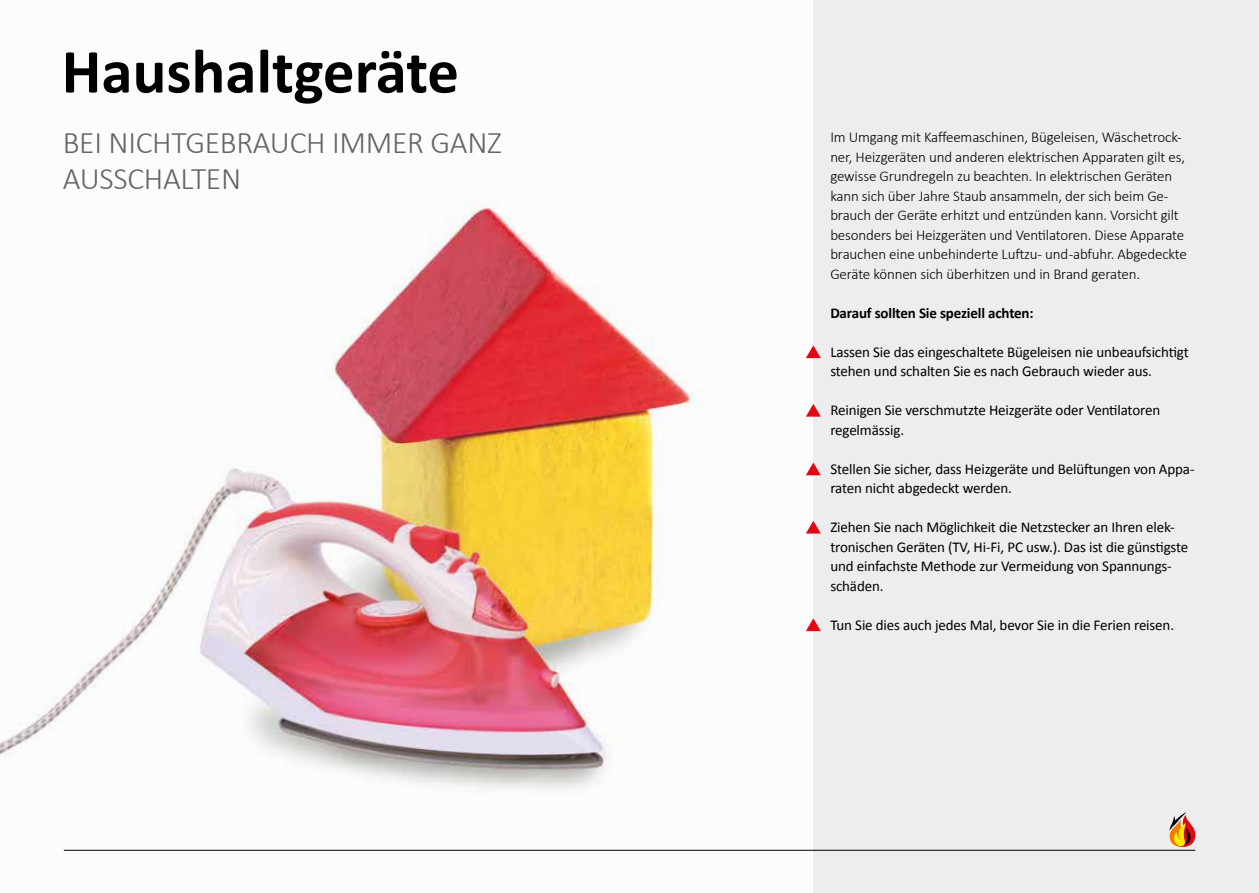
<style>
.page{position:relative;width:1259px;height:893px;background:#fff}
.page>*{position:absolute;margin:0;border:0;box-sizing:border-box;transform-origin:0 0}
.t1{font:700 63px "Calibri";color:#000}
.t2{font:300 31.5px/36px "Calibri";letter-spacing:-.01em;color:#646363}
.t3{font:15px/19.5px "Calibri";letter-spacing:-.01em;color:#000}
.t4{font:300 15px/19.5px "Calibri";letter-spacing:-.01em;color:#000}
.t5{font:700 15px "Calibri";letter-spacing:-.01em;color:#000}
</style>
<div class="page">
<img style="left:0;top:199px;width:813px;height:652px">
<div style="left:813px;top:0;width:446px;height:893px;background:#ededed"></div>
<hr style="left:64px;top:850px;width:1131px;height:1px;background:#000">
<svg style="left:1169px;top:812px;width:26px;height:35px"></svg>
<svg style="left:806px;top:404px;width:15px;height:13px"></svg>
<svg style="left:806px;top:463px;width:15px;height:12px"></svg>
<svg style="left:806px;top:521px;width:15px;height:13px"></svg>
<svg style="left:806px;top:618px;width:15px;height:13px"></svg>
<svg style="left:806px;top:345px;width:15px;height:13px"></svg>
<h1 class="t1" style="left:62px;top:27px;width:399px">Haushaltgeräte</h1>
<h2 class="t2" style="left:63px;top:124px;width:440px">BEI NICHTGEBRAUCH IMMER GANZ<br>AUSSCHALTEN</h2>
<p class="t4" style="left:830px;top:128px;width:358px">Im Umgang mit Kaffeemaschinen, Bügeleisen, Wäschetrock&shy;ner, Heizgeräten und anderen elektrischen Apparaten gilt es, gewisse Grundregeln zu beachten. In elektrischen Geräten kann sich über Jahre Staub ansammeln, der sich beim Ge&shy;brauch der Geräte erhitzt und entzünden kann. Vorsicht gilt besonders bei Heizgeräten und Ventilatoren. Diese Apparate brauchen eine unbehinderte Luftzu- und -abfuhr. Abgedeckte Geräte können sich überhitzen und in Brand geraten.</p>
<p class="t5" style="left:830px;top:302px;width:205px">Darauf sollten Sie speziell achten:</p>
<p class="t3" style="left:830px;top:341px;width:360px">Lassen Sie das eingeschaltete Bügeleisen nie unbeaufsichtigt stehen und schalten Sie es nach Gebrauch wieder aus.</p>
<p class="t3" style="left:830px;top:400px;width:331px">Reinigen Sie verschmutzte Heizgeräte oder Ventilatoren regelmässig.</p>
<p class="t3" style="left:830px;top:458px;width:366px">Stellen Sie sicher, dass Heizgeräte und Belüftungen von Appa&shy;raten nicht abgedeckt werden.</p>
<p class="t3" style="left:830px;top:517px;width:359px">Ziehen Sie nach Möglichkeit die Netzstecker an Ihren elek&shy;tronischen Geräten (TV, Hi-Fi, PC usw.). Das ist die günstigste und einfachste Methode zur Vermeidung von Spannungs&shy;schäden.</p>
<p class="t3" style="left:830px;top:614px;width:345px">Tun Sie dies auch jedes Mal, bevor Sie in die Ferien reisen.</p>
</div>
